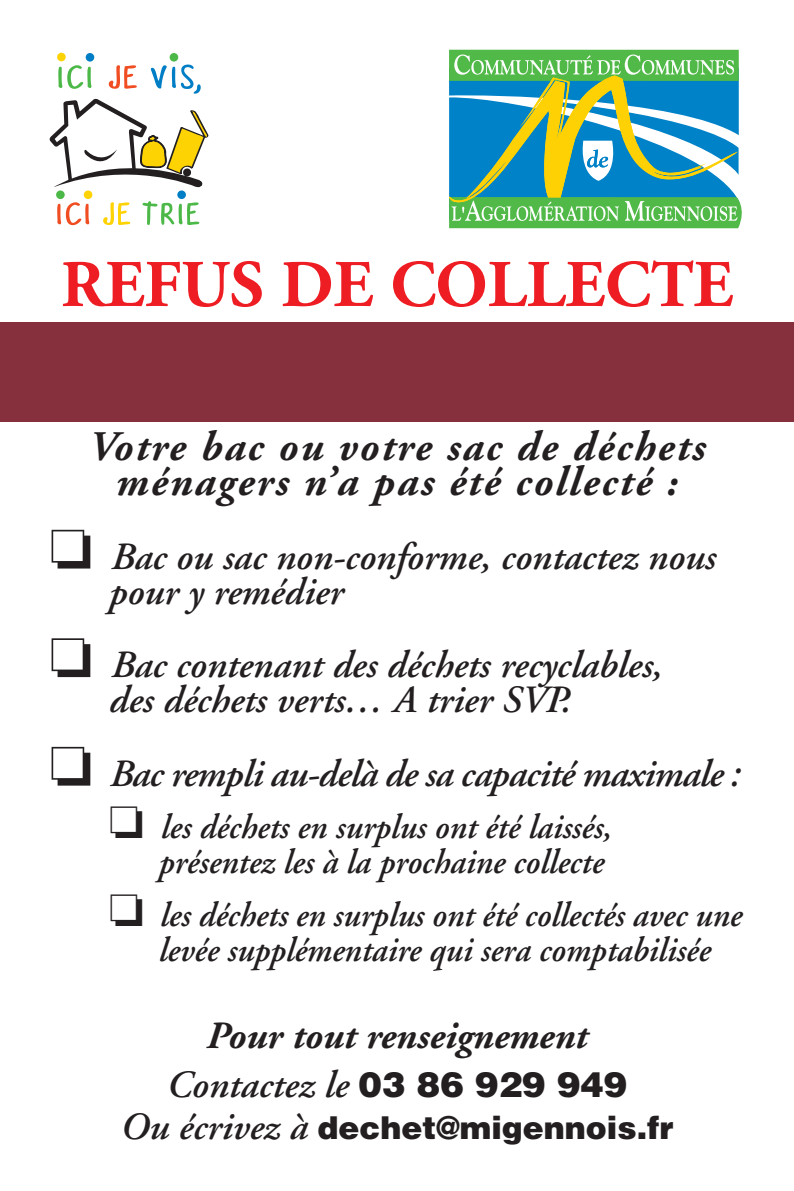
<style>
.page{position:relative;width:794px;height:1191px;background:#fff}
.page>*{position:absolute;margin:0;border:0;box-sizing:border-box;transform-origin:0 0}
.t1{font:700 66.5px "Adobe Garamond";color:#ee1d23}
.t2{font:italic 700 42px/35px "Adobe Garamond";letter-spacing:.05em;color:#231f20;text-align:center}
.t3{font:italic 600 38.5px/35px "Adobe Garamond";color:#231f20}
.t4{font:italic 700 38.5px/49px "Adobe Garamond";color:#231f20;text-align:center}
.t5{font:italic 600 38.5px "Adobe Garamond";letter-spacing:-.02em;color:#231f20}
.t6{font:italic 600 35px/35px "Adobe Garamond";color:#231f20;text-align:right;scale:.95 1}
.t7{font:900 31.5px "Helvetica";color:#231f20}
.s1{font-weight:600}
.s2{font-family:"Helvetica";font-weight:900;font-style:normal;font-size:35px}
.s3{font-family:"Adobe Garamond";font-weight:600;font-style:italic;font-size:38.5px}
</style>
<div class="page">
<svg style="left:57px;top:202px;width:32px;height:23px"></svg>
<svg style="left:103px;top:202px;width:27px;height:23px"></svg>
<svg style="left:142px;top:201px;width:57px;height:24px"></svg>
<div style="left:57px;top:53px;width:9px;height:8px;background:#fed304;border-radius:50%"></div>
<div style="left:177px;top:190px;width:9px;height:9px;background:#007ec5;border-radius:50%"></div>
<div style="left:86px;top:53px;width:8px;height:9px;background:#007ec5;border-radius:50%"></div>
<div style="left:170px;top:53px;width:8px;height:9px;background:#4cb848;border-radius:50%"></div>
<div style="left:56px;top:190px;width:9px;height:9px;background:#4cb848;border-radius:50%"></div>
<div style="left:84px;top:190px;width:8px;height:9px;background:#fed304;border-radius:50%"></div>
<svg style="left:50px;top:64px;width:158px;height:124px"></svg>
<div style="left:449px;top:50px;width:289px;height:31px;background:#51b948"></div>
<svg style="left:449px;top:55px;width:293px;height:173px"></svg>
<svg style="left:449px;top:75px;width:289px;height:134px;background:#52a5a0"></svg>
<div style="left:0;top:322px;width:794px;height:100px;background:#85303c"></div>
<h1 class="t1" style="left:61px;top:258px;width:673px">REFUS DE COLLECTE</h1>
<p class="t2" style="left:88px;top:433px;width:618px">Votre bac ou votre sac de déchets ménagers n’a pas été collecté :</p>
<p class="t3" style="left:109px;top:542px;width:608px;text-indent:-60px">❏ Bac ou sac non-conforme, contactez nous pour y remédier</p>
<p class="t3" style="left:109px;top:651px;width:555px;text-indent:-60px">❏ Bac contenant des déchets recyclables, des déchets verts… A trier SVP.</p>
<p class="t5" style="left:50px;top:758px;width:692px">❏ Bac rempli au-delà de sa capacité maximale :</p>
<p class="t6" style="left:109px;top:812px;width:531px">❏ les déchets en surplus ont été laissés, présentez les à la prochaine collecte</p>
<p class="t6" style="left:109px;top:900px;width:668px;text-align:center">❏ les déchets en surplus ont été collectés avec une levée supplémentaire qui sera comptabilisée</p>
<p class="t4" style="left:167px;top:1015px;width:461px">Pour tout renseignement<br><span class="s1">Contactez le</span> <span class="s2">03 86 929 949</span></p>
<p class="t7" style="left:120px;top:1116px;width:554px"><span class="s3">Ou écrivez à</span> dechet@migennois.fr</p>
</div>
